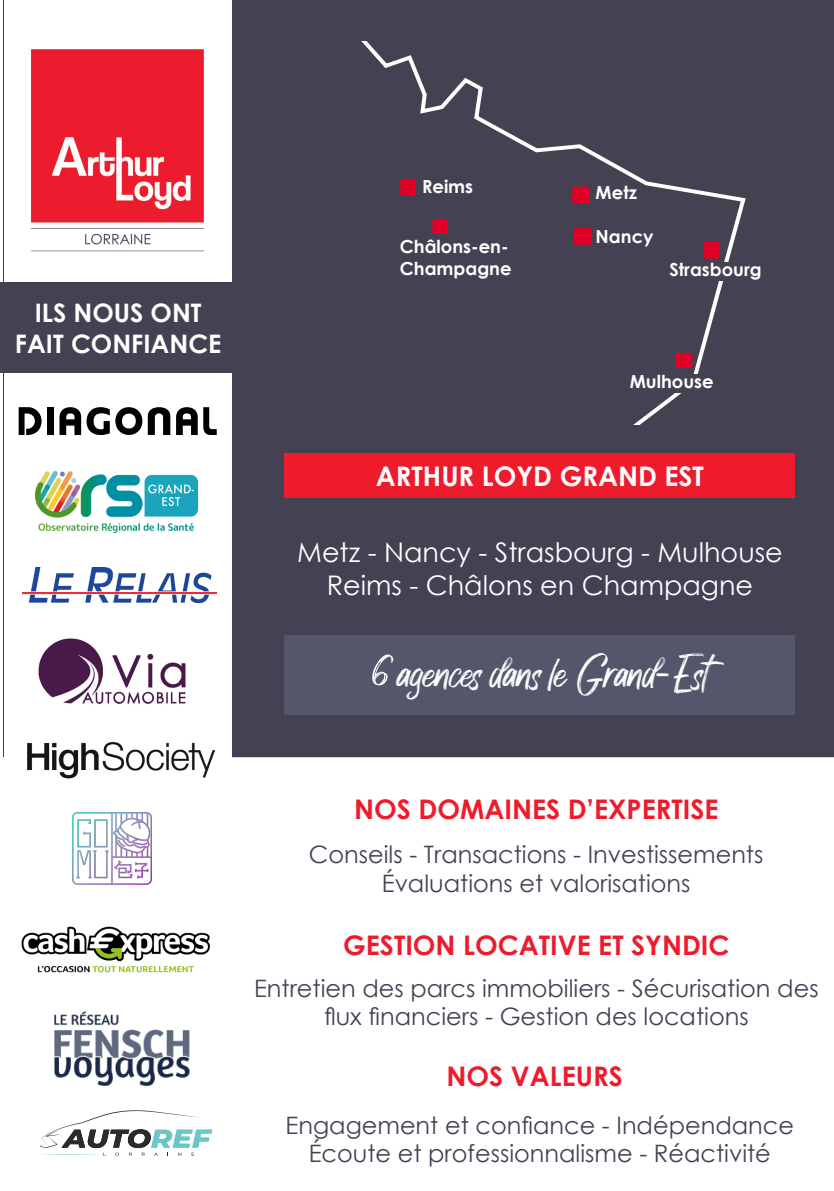
<style>
.page{position:relative;width:834px;height:1191px;background:#fff}
.page>*{position:absolute;margin:0;border:0;box-sizing:border-box;transform-origin:0 0}
.t1{font:45px "Dexotick By Dhan Studio";color:#fff}
.t2{font:700 27px "Century Gothic";color:#ee1b2d}
.t3{font:27px "Century Gothic";color:#fff}
.t4{font:700 27px "Century Gothic";color:#fff}
.t5{font:700 25.5px/30.6px "Century Gothic";color:#fff;text-align:center}
.t6{font:24px/28.8px "Century Gothic";color:#444153;text-align:center}
.t7{font:700 18px/21.6px "Century Gothic";color:#fff}
.s1{font-size:51px}
</style>
<div class="page">
<div style="left:3px;top:0;width:830px;height:757px;background:#444153"></div>
<div style="left:284px;top:454px;width:511px;height:44px;background:#ee1b2d"></div>
<div style="left:284px;top:635px;width:511px;height:79px;background:#54576b"></div>
<div style="left:4px;top:0;width:227px;height:1191px;background:#fff"></div>
<div style="left:0;top:283px;width:237px;height:90px;background:#444153"></div>
<img style="left:31px;top:49px;width:173px;height:203px">
<svg style="left:18px;top:407px;width:199px;height:28px"></svg>
<img style="left:21px;top:926px;width:189px;height:47px">
<img style="left:72px;top:812px;width:80px;height:73px">
<img style="left:23px;top:567px;width:194px;height:35px">
<img style="left:27px;top:741px;width:187px;height:38px">
<img style="left:38px;top:638px;width:148px;height:66px">
<img style="left:36px;top:471px;width:161px;height:61px">
<div style="left:294px;top:41px;width:460px;height:383px;background:#444153"></div>
<div style="left:399px;top:178px;width:18px;height:18px;background:#e20026"></div>
<div style="left:398px;top:177px;width:20px;height:20px;border:2px solid #444153"></div>
<div style="left:431px;top:218px;width:18px;height:17px;background:#e20026"></div>
<div style="left:430px;top:217px;width:20px;height:19px;border:2px solid #444153"></div>
<div style="left:572px;top:227px;width:20px;height:19px;background:#e20026"></div>
<div style="left:571px;top:226px;width:22px;height:21px;border:2px solid #444153"></div>
<div style="left:571px;top:186px;width:19px;height:18px;background:#e20026"></div>
<div style="left:570px;top:185px;width:21px;height:20px;border:2px solid #444153"></div>
<div style="left:703px;top:241px;width:17px;height:18px;background:#e20026"></div>
<div style="left:702px;top:240px;width:19px;height:20px;border:2px solid #444153"></div>
<div style="left:674px;top:352px;width:19px;height:17px;background:#e20026"></div>
<div style="left:673px;top:351px;width:21px;height:19px;border:2px solid #444153"></div>
<div style="left:669px;top:262px;width:113px;height:19px;background:#444153"></div>
<div style="left:629px;top:374px;width:114px;height:19px;background:#444153"></div>
<svg style="left:40px;top:1110px;width:172px;height:45px"></svg>
<img style="left:54px;top:1011px;width:136px;height:74px">
<p class="t5" style="left:15px;top:296px;width:208px">ILS NOUS ONT<br>FAIT CONFIANCE</p>
<p class="t7" style="left:422px;top:175px;width:53px">Reims</p>
<p class="t7" style="left:400px;top:235px;width:113px">Châlons-en-<br>Champagne</p>
<p class="t7" style="left:595px;top:181px;width:43px">Metz</p>
<p class="t7" style="left:595px;top:224px;width:59px">Nancy</p>
<p class="t7" style="left:669px;top:258px;width:94px">Strasbourg</p>
<p class="t7" style="left:629px;top:370px;width:85px">Mulhouse</p>
<p class="t4" style="left:376px;top:455px;width:329px">ARTHUR LOYD GRAND EST</p>
<p class="t3" style="left:297px;top:534px;width:487px">Metz - Nancy - Strasbourg - Mulhouse</p>
<p class="t3" style="left:326px;top:566px;width:428px">Reims - Châlons en Champagne</p>
<p class="t1" style="left:372px;top:641px;width:337px"><span class="s1">6</span> agences dans le Grand-Est</p>
<p class="t2" style="left:354px;top:789px;width:365px">NOS DOMAINES D’EXPERTISE</p>
<p class="t6" style="left:309px;top:840px;width:456px">Conseils - Transactions - Investissements</p>
<p class="t6" style="left:382px;top:869px;width:310px">Évaluations et valorisations</p>
<p class="t2" style="left:343px;top:924px;width:388px">GESTION LOCATIVE ET SYNDIC</p>
<p class="t6" style="left:254px;top:973px;width:566px">Entretien des parcs immobiliers - Sécurisation des flux financiers - Gestion des locations</p>
<p class="t2" style="left:446px;top:1055px;width:178px">NOS VALEURS</p>
<p class="t6" style="left:285px;top:1110px;width:510px">Engagement et confiance - Indépendance</p>
<p class="t6" style="left:308px;top:1139px;width:463px">Écoute et professionnalisme - Réactivité</p>
</div>
